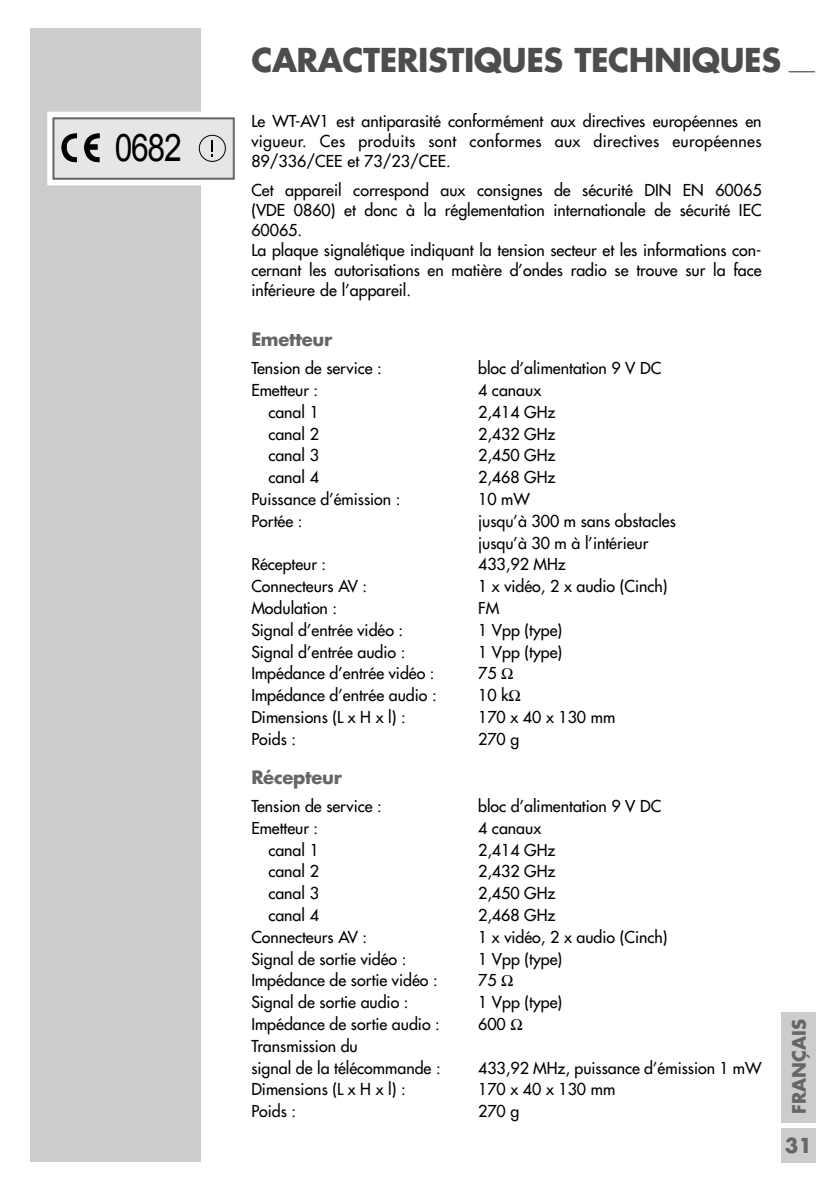
<style>
.page{position:relative;width:840px;height:1190px;background:#fff}
.page>*{position:absolute;margin:0;border:0;box-sizing:border-box;transform-origin:0 0}
.t1{font:38px "Arial";color:#000;scale:.84 1}
.t2{font:700 32px "Futura";letter-spacing:-.015em;color:#4d4d4d}
.t3{font:700 20px "Futura";color:#666}
.t4{font:700 18px "Futura";letter-spacing:-.015em;color:#666}
.t5{font:16px/20px "Futura";color:#000}
.s1{font-size:18px;color:#666}
</style>
<div class="page">
<div style="left:30px;top:28px;width:170px;height:1134px;background:#ccc"></div>
<div style="left:781px;top:1012px;width:34px;height:111px;background:#ccc"></div>
<div style="left:781px;top:1128px;width:34px;height:34px;background:#ccc"></div>
<div style="left:47px;top:112px;width:193px;height:73px;border:6px solid #fff"></div>
<div style="left:54px;top:119px;width:179px;height:59px;background:#e6e6e6"></div>
<svg style="left:84px;top:133px;width:16px;height:29px"></svg>
<svg style="left:62px;top:133px;width:15px;height:29px"></svg>
<div style="left:199px;top:135px;width:27px;height:27px;border:1px solid #000;border-radius:50%"></div>
<svg style="left:212px;top:140px;width:1px;height:16px"></svg>
<div style="left:52px;top:117px;width:183px;height:63px;border:2px solid #666"></div>
<h1 class="t1" style="left:115px;top:127px;width:81px">0682</h1>
<h2 class="t2" style="left:251px;top:45px;width:565px">CARACTERISTIQUES TECHNIQUES <span class="s1">___</span></h2>
<p class="t5" style="left:251px;top:112px;width:512px;text-align:justify">Le WT-AV1 est antiparasité conformément aux directives européennes en vigueur. Ces produits sont conformes aux directives européennes 89/336/CEE et 73/23/CEE.</p>
<p class="t5" style="left:251px;top:181px;width:512px">Cet appareil correspond aux consignes de sécurité DIN EN 60065 (VDE 0860) et donc à la réglementation internationale de sécurité IEC 60065.<br>La plaque signalétique indiquant la tension secteur et les informations con&shy;cernant les autorisations en matière d’ondes radio se trouve sur la face inférieure de l’appareil.</p>
<p class="t4" style="left:251px;top:331px;width:82px">Emetteur</p>
<p class="t5" style="left:251px;top:359px;width:132px">Tension de service :</p>
<p class="t5" style="left:478px;top:359px;width:185px">bloc d’alimentation 9 V DC</p>
<p class="t5" style="left:251px;top:381px;width:68px">Emetteur :</p>
<p class="t5" style="left:478px;top:381px;width:65px">4 canaux</p>
<p class="t5" style="left:268px;top:403px;width:52px">canal 1</p>
<p class="t5" style="left:478px;top:403px;width:79px">2,414 GHz</p>
<p class="t5" style="left:268px;top:425px;width:52px">canal 2</p>
<p class="t5" style="left:478px;top:425px;width:79px">2,432 GHz</p>
<p class="t5" style="left:268px;top:447px;width:52px">canal 3</p>
<p class="t5" style="left:478px;top:447px;width:79px">2,450 GHz</p>
<p class="t5" style="left:268px;top:468px;width:52px">canal 4</p>
<p class="t5" style="left:478px;top:468px;width:79px">2,468 GHz</p>
<p class="t5" style="left:251px;top:490px;width:151px">Puissance d’émission :</p>
<p class="t5" style="left:478px;top:490px;width:53px">10 mW</p>
<p class="t5" style="left:251px;top:512px;width:53px">Portée :</p>
<p class="t5" style="left:478px;top:511px;width:199px;line-height:21.8px">jusqu’à 300 m sans obstacles jusqu’à 30 m à l’intérieur</p>
<p class="t5" style="left:251px;top:556px;width:76px">Récepteur :</p>
<p class="t5" style="left:478px;top:556px;width:89px">433,92 MHz</p>
<p class="t5" style="left:251px;top:577px;width:117px">Connecteurs AV :</p>
<p class="t5" style="left:478px;top:577px;width:191px">1 x vidéo, 2 x audio (Cinch)</p>
<p class="t5" style="left:251px;top:599px;width:87px">Modulation :</p>
<p class="t5" style="left:478px;top:599px;width:23px">FM</p>
<p class="t5" style="left:251px;top:621px;width:153px">Signal d’entrée vidéo :</p>
<p class="t5" style="left:478px;top:621px;width:86px">1 Vpp (type)</p>
<p class="t5" style="left:251px;top:643px;width:156px">Signal d’entrée audio :</p>
<p class="t5" style="left:478px;top:643px;width:86px">1 Vpp (type)</p>
<p class="t5" style="left:251px;top:665px;width:185px">Impédance d’entrée vidéo :</p>
<p class="t5" style="left:478px;top:665px;width:20px">75</p>
<p class="t5" style="left:251px;top:686px;width:187px">Impédance d’entrée audio :</p>
<p class="t5" style="left:478px;top:686px;width:32px">10 k</p>
<p class="t5" style="left:251px;top:708px;width:156px">Dimensions (L x H x l) :</p>
<p class="t5" style="left:478px;top:708px;width:139px">170 x 40 x 130 mm</p>
<p class="t5" style="left:251px;top:730px;width:46px">Poids :</p>
<p class="t5" style="left:478px;top:730px;width:43px">270 g</p>
<p class="t4" style="left:251px;top:769px;width:92px">Récepteur</p>
<p class="t5" style="left:251px;top:797px;width:132px">Tension de service :</p>
<p class="t5" style="left:478px;top:797px;width:185px">bloc d’alimentation 9 V DC</p>
<p class="t5" style="left:251px;top:819px;width:68px">Emetteur :</p>
<p class="t5" style="left:478px;top:819px;width:65px">4 canaux</p>
<p class="t5" style="left:268px;top:841px;width:52px">canal 1</p>
<p class="t5" style="left:478px;top:841px;width:79px">2,414 GHz</p>
<p class="t5" style="left:268px;top:863px;width:52px">canal 2</p>
<p class="t5" style="left:478px;top:863px;width:79px">2,432 GHz</p>
<p class="t5" style="left:268px;top:884px;width:52px">canal 3</p>
<p class="t5" style="left:478px;top:884px;width:79px">2,450 GHz</p>
<p class="t5" style="left:268px;top:906px;width:52px">canal 4</p>
<p class="t5" style="left:478px;top:906px;width:79px">2,468 GHz</p>
<p class="t5" style="left:251px;top:928px;width:117px">Connecteurs AV :</p>
<p class="t5" style="left:478px;top:928px;width:191px">1 x vidéo, 2 x audio (Cinch)</p>
<p class="t5" style="left:251px;top:950px;width:157px">Signal de sortie vidéo :</p>
<p class="t5" style="left:478px;top:950px;width:86px">1 Vpp (type)</p>
<p class="t5" style="left:251px;top:972px;width:188px">Impédance de sortie vidéo :</p>
<p class="t5" style="left:478px;top:972px;width:20px">75</p>
<p class="t5" style="left:251px;top:993px;width:159px">Signal de sortie audio :</p>
<p class="t5" style="left:478px;top:993px;width:86px">1 Vpp (type)</p>
<p class="t5" style="left:251px;top:1015px;width:190px">Impédance de sortie audio :</p>
<p class="t5" style="left:478px;top:1015px;width:29px">600</p>
<p class="t5" style="left:251px;top:1036px;width:191px;line-height:21.8px">Transmission du<br>signal de la télécommande :</p>
<p class="t5" style="left:478px;top:1059px;width:285px">433,92 MHz, puissance d’émission 1 mW</p>
<p class="t5" style="left:251px;top:1081px;width:156px">Dimensions (L x H x l) :</p>
<p class="t5" style="left:478px;top:1081px;width:139px">170 x 40 x 130 mm</p>
<p class="t5" style="left:251px;top:1102px;width:46px">Poids :</p>
<p class="t5" style="left:478px;top:1102px;width:43px">270 g</p>
<p class="t4" style="left:791px;top:1114px;width:96px;rotate:-90deg">FRANÇAIS</p>
<p class="t3" style="left:785px;top:1136px;width:29px">31</p>
</div>
